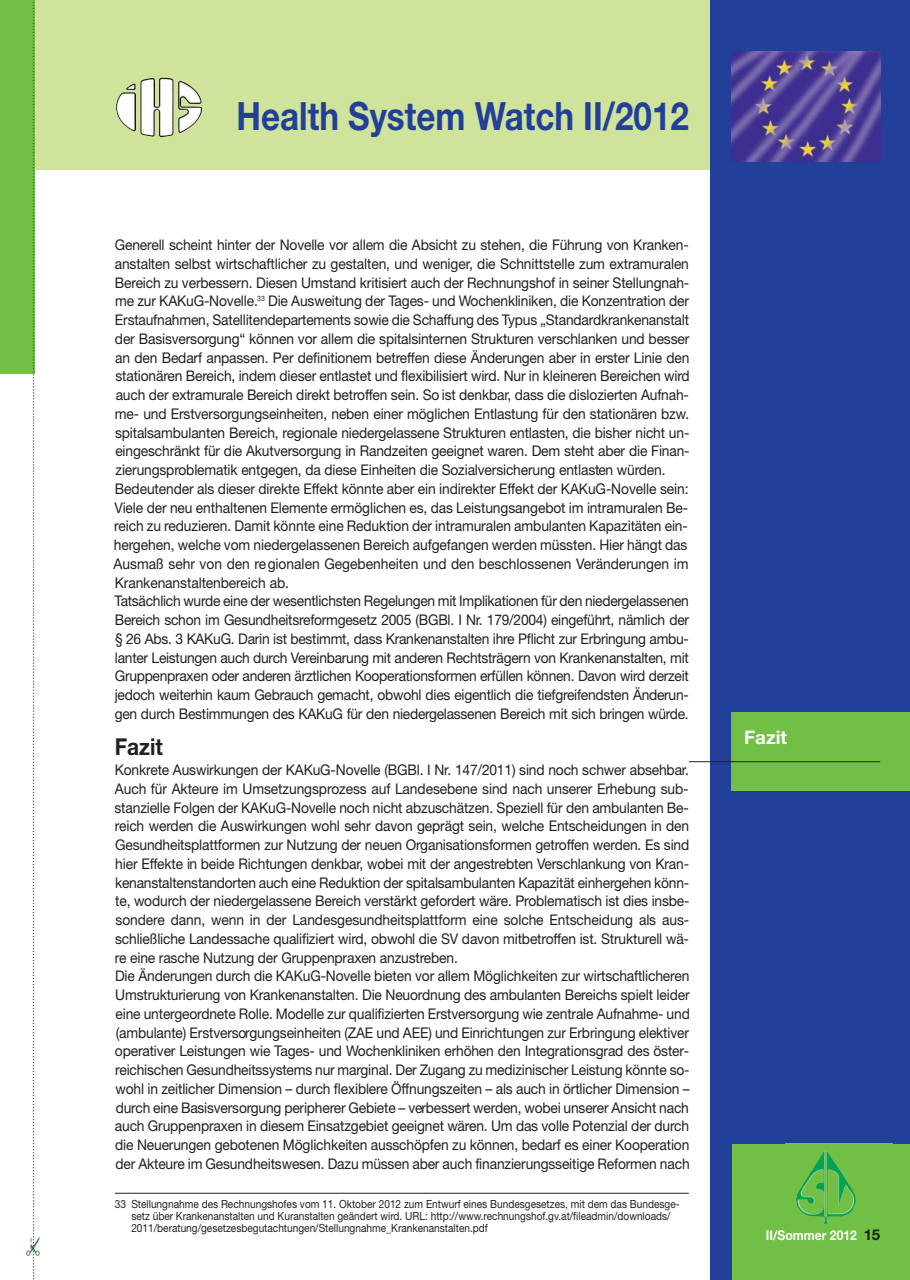
<style>
.page{position:relative;width:910px;height:1280px;background:#fff}
.page>*{position:absolute;margin:0;border:0;box-sizing:border-box;transform-origin:0 0}
.t1{font:700 39px "Helvetica Neue";color:#223f99;scale:.85 1}
.t2{font:700 23.25px "Helvetica Neue";color:#231f20;scale:.9 1}
.t3{font:22.5px "Monotype Sorts";color:#346c3b}
.t4{font:700 18.75px "Helvetica Neue";color:#fff}
.t5{font:14.7px/18.8px "Helvetica Neue";letter-spacing:-.01em;color:#231f20;scale:.94 1}
.t6{font:700 13.5px "Helvetica Neue";color:#fff;scale:.9 1}
.t7{font:11.25px/12.1px "Helvetica Neue";color:#231f20;scale:.9 1}
.s1{font-size:15px;color:#231f20}
</style>
<div class="page">
<div style="left:23px;top:0;width:887px;height:170px;background:#d0e39a"></div>
<div style="left:710px;top:0;width:200px;height:1280px;background:#223f99"></div>
<div style="left:732px;top:1144px;width:178px;height:136px;background:#71bf44"></div>
<img style="left:796px;top:1150px;width:60px;height:74px">
<img style="left:731px;top:51px;width:149px;height:111px">
<div style="left:731px;top:713px;width:179px;height:78px;background:#71bf44"></div>
<hr style="left:689px;top:761px;width:191px;height:1px;background:#231f20">
<div style="left:0;top:0;width:34px;height:374px;background:#71bf44"></div>
<img style="left:116px;top:78px;width:86px;height:59px">
<svg style="left:33px;top:1px;width:1px;height:1279px"></svg>
<hr style="left:115px;top:1193px;width:574px;height:1px;background:#231f20">
<h3 class="t3" style="left:20px;top:1257px;width:23px;rotate:-90deg">#</h3>
<h1 class="t1" style="left:236px;top:103px;width:534px">Health System Watch II/2012</h1>
<p class="t5" style="left:113px;top:237px;width:615px">Generell scheint hinter der Novelle vor allem die Absicht zu stehen, die Führung von Kranken&shy;anstalten selbst wirtschaftlicher zu gestalten, und weniger, die Schnittstelle zum extramuralen Bereich zu verbessern. Diesen Umstand kritisiert auch der Rechnungshof in seiner Stellungnah&shy;me zur KAKuG-Novelle.<sup>33</sup> Die Ausweitung der Tages- und Wochenkliniken, die Konzentration der Erstaufnahmen, Satellitendepartements sowie die Schaffung des Typus „Standardkrankenanstalt der Basisversorgung“ können vor allem die spitalsinternen Strukturen verschlanken und besser an den Bedarf anpassen. Per definitionem betreffen diese Änderungen aber in erster Linie den stationären Bereich, indem dieser entlastet und flexibilisiert wird. Nur in kleineren Bereichen wird auch der extramurale Bereich direkt betroffen sein. So ist denkbar, dass die dislozierten Aufnah&shy;me- und Erstversorgungseinheiten, neben einer möglichen Entlastung für den stationären bzw. spitalsambulanten Bereich, regionale niedergelassene Strukturen entlasten, die bisher nicht un&shy;eingeschränkt für die Akutversorgung in Randzeiten geeignet waren. Dem steht aber die Finan&shy;zierungsproblematik entgegen, da diese Einheiten die Sozialversicherung entlasten würden.<br>Bedeutender als dieser direkte Effekt könnte aber ein indirekter Effekt der KAKuG-Novelle sein:<br>Viele der neu enthaltenen Elemente ermöglichen es, das Leistungsangebot im intramuralen Be&shy;reich zu reduzieren. Damit könnte eine Reduktion der intramuralen ambulanten Kapazitäten ein&shy;hergehen, welche vom niedergelassenen Bereich aufgefangen werden müssten. Hier hängt das Ausmaß sehr von den regionalen Gegebenheiten und den beschlossenen Veränderungen im Krankenanstaltenbereich ab.<br>Tatsächlich wurde eine der wesentlichsten Regelungen mit Implikationen für den niedergelassenen Bereich schon im Gesundheitsreformgesetz 2005 (BGBl. I Nr. 179/2004) eingeführt, nämlich der § 26 Abs. 3 KAKuG. Darin ist bestimmt, dass Krankenanstalten ihre Pflicht zur Erbringung ambu&shy;lanter Leistungen auch durch Vereinbarung mit anderen Rechtsträgern von Krankenanstalten, mit Gruppenpraxen oder anderen ärztlichen Kooperationsformen erfüllen können. Davon wird derzeit jedoch weiterhin kaum Gebrauch gemacht, obwohl dies eigentlich die tiefgreifendsten Änderun&shy;gen durch Bestimmungen des KAKuG für den niedergelassenen Bereich mit sich bringen würde.</p>
<h2 class="t2" style="left:115px;top:732px;width:55px">Fazit</h2>
<p class="t5" style="left:115px;top:762px;width:613px">Konkrete Auswirkungen der KAKuG-Novelle (BGBl. I Nr. 147/2011) sind noch schwer absehbar.<br>Auch für Akteure im Umsetzungsprozess auf Landesebene sind nach unserer Erhebung sub&shy;stanzielle Folgen der KAKuG-Novelle noch nicht abzuschätzen. Speziell für den ambulanten Be&shy;reich werden die Auswirkungen wohl sehr davon geprägt sein, welche Entscheidungen in den Gesundheitsplattformen zur Nutzung der neuen Organisationsformen getroffen werden. Es sind hier Effekte in beide Richtungen denkbar, wobei mit der angestrebten Verschlankung von Kran&shy;kenanstaltenstandorten auch eine Reduktion der spitalsambulanten Kapazität einhergehen könn&shy;te, wodurch der niedergelassene Bereich verstärkt gefordert wäre. Problematisch ist dies insbe&shy;sondere dann, wenn in der Landesgesundheitsplattform eine solche Entscheidung als aus&shy;schließliche Landessache qualifiziert wird, obwohl die SV davon mitbetroffen ist. Strukturell wä&shy;re eine rasche Nutzung der Gruppenpraxen anzustreben.<br>Die Änderungen durch die KAKuG-Novelle bieten vor allem Möglichkeiten zur wirtschaftlicheren Umstrukturierung von Krankenanstalten. Die Neuordnung des ambulanten Bereichs spielt leider eine untergeordnete Rolle. Modelle zur qualifizierten Erstversorgung wie zentrale Aufnahme- und (ambulante) Erstversorgungseinheiten (ZAE und AEE) und Einrichtungen zur Erbringung elektiver operativer Leistungen wie Tages- und Wochenkliniken erhöhen den Integrationsgrad des öster&shy;reichischen Gesundheitssystems nur marginal. Der Zugang zu medizinischer Leistung könnte so&shy;wohl in zeitlicher Dimension – durch flexiblere Öffnungszeiten – als auch in örtlicher Dimension – durch eine Basisversorgung peripherer Gebiete – verbessert werden, wobei unserer Ansicht nach auch Gruppenpraxen in diesem Einsatzgebiet geeignet wären. Um das volle Potenzial der durch die Neuerungen gebotenen Möglichkeiten ausschöpfen zu können, bedarf es einer Kooperation der Akteure im Gesundheitswesen. Dazu müssen aber auch finanzierungsseitige Reformen nach</p>
<p class="t7" style="left:131px;top:1199px;width:611px;text-indent:-17px">33 Stellungnahme des Rechnungshofes vom 11. Oktober 2012 zum Entwurf eines Bundesgesetzes, mit dem das Bundesge&shy;setz über Krankenanstalten und Kuranstalten geändert wird. URL: http://www.rechnungshof.gv.at/fileadmin/downloads/<br>2011/beratung/gesetzesbegutachtungen/Stellungnahme_Krankenanstalten.pdf</p>
<p class="t4" style="left:744px;top:725px;width:45px">Fazit</p>
<p class="t6" style="left:766px;top:1230px;width:129px">II/Sommer 2012 <span class="s1">15</span></p>
</div>
